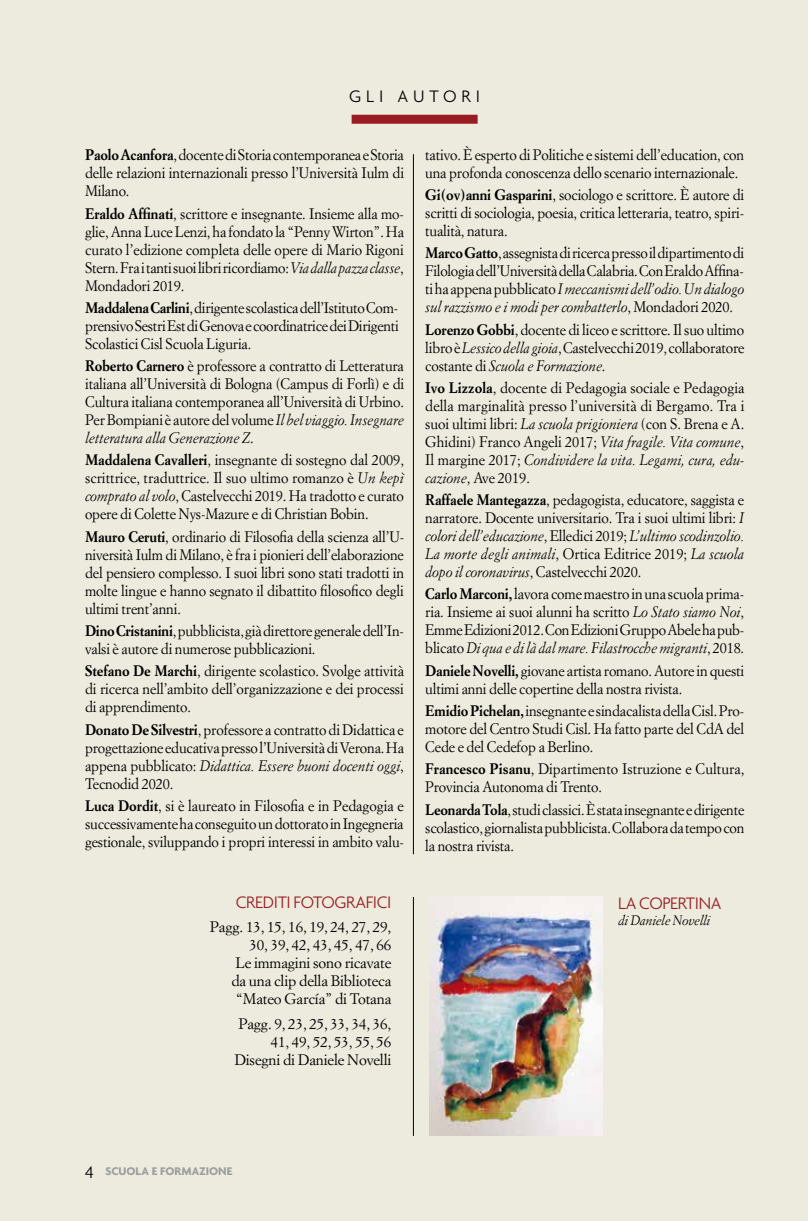
<style>
.page{position:relative;width:808px;height:1221px;background:#fff}
.page>*{position:absolute;margin:0;border:0;box-sizing:border-box;transform-origin:0 0}
.t1{font:300 18px "Agenda";letter-spacing:-.02em;color:#981c21}
.t2{font:300 18px "Agenda";letter-spacing:.27em;color:#000}
.t3{font:15px/18px "Simoncini Garamond";letter-spacing:-.01em;color:#000;text-align:justify;scale:.95 1}
.t4{font:15px/18px "Simoncini Garamond";letter-spacing:-.01em;color:#000;text-align:right}
.t5{font:italic 13.5px "Simoncini Garamond";letter-spacing:-.02em;color:#000}
.t6{font:700 12px "Agenda";color:#9c9e9f}
.s1{font-weight:700}
.s2{font-style:italic}
.s3{font-weight:300;font-size:18px;color:#000}
</style>
<div class="page">
<div style="left:0;top:0;width:808px;height:1220px;background:#edebdd"></div>
<div style="left:352px;top:115px;width:126px;height:9px;background:#981c21"></div>
<hr style="left:413px;top:154px;width:1px;height:700px;background:#000">
<hr style="left:413px;top:896px;width:1px;height:239px;background:#000">
<img style="left:430px;top:896px;width:173px;height:239px">
<p class="t2" style="left:349px;top:86px;width:132px">GLI AUTORI</p>
<p class="t3" style="left:85px;top:146px;width:337px"><span class="s1">Paolo Acanfora</span>, docente di Storia contemporanea e Storia delle relazioni internazionali presso l’Università Iulm di Milano.</p>
<p class="t3" style="left:85px;top:204px;width:337px"><span class="s1">Eraldo Affinati</span>, scrittore e insegnante. Insieme alla mo&shy;glie, Anna Luce Lenzi, ha fondato la “Penny Wirton”. Ha curato l’edizione completa delle opere di Mario Rigoni Stern. Fra i tanti suoi libri ricordiamo: <span class="s2">Via dalla pazza classe</span>, Mondadori 2019.</p>
<p class="t3" style="left:85px;top:298px;width:332px"><span class="s1">Maddalena Carlini</span>, dirigente scolastica dell’Istituto Com&shy;prensivo Sestri Est di Genova e coordinatrice dei Dirigenti Scolastici Cisl Scuola Liguria.</p>
<p class="t3" style="left:85px;top:356px;width:337px"><span class="s1">Roberto Carnero</span> è professore a contratto di Letteratura italiana all’Università di Bologna (Campus di Forlì) e di Cultura italiana contemporanea all’Università di Urbino.<br>Per Bompiani è autore del volume <span class="s2">Il bel viaggio. Insegnare letteratura alla Generazione Z</span>.</p>
<p class="t3" style="left:85px;top:451px;width:337px"><span class="s1">Maddalena Cavalleri</span>, insegnante di sostegno dal 2009, scrittrice, traduttrice. Il suo ultimo romanzo è <span class="s2">Un kepì comprato al volo</span>, Castelvecchi 2019. Ha tradotto e curato opere di Colette Nys-Mazure e di Christian Bobin.</p>
<p class="t3" style="left:85px;top:527px;width:338px"><span class="s1">Mauro Ceruti</span>, ordinario di Filosofia della scienza all’U&shy;niversità Iulm di Milano, è fra i pionieri dell’elaborazione del pensiero complesso. I suoi libri sono stati tradotti in molte lingue e hanno segnato il dibattito filosofico degli ultimi trent’anni.</p>
<p class="t3" style="left:85px;top:621px;width:337px"><span class="s1">Dino Cristanini</span>,pubblicista, già direttore generale dell’In&shy;valsi è autore di numerose pubblicazioni.</p>
<p class="t3" style="left:85px;top:661px;width:337px"><span class="s1">Stefano De Marchi</span>, dirigente scolastico. Svolge attività di ricerca nell’ambito dell’organizzazione e dei processi di apprendimento.</p>
<p class="t3" style="left:85px;top:720px;width:337px"><span class="s1">Donato De Silvestri</span>, professore a contratto di Didattica e progettazione educativa presso l’Università di Verona. Ha appena pubblicato: <span class="s2">Didattica. Essere buoni docenti oggi</span>, Tecnodid 2020.</p>
<p class="t3" style="left:85px;top:796px;width:337px"><span class="s1">Luca Dordit</span>, si è laureato in Filosofia e in Pedagogia e successivamente ha conseguito un dottorato in Ingegneria gestionale, sviluppando i propri interessi in ambito valu-</p>
<p class="t1" style="left:236px;top:891px;width:157px">CREDITI FOTOGRAFICI</p>
<p class="t4" style="left:210px;top:917px;width:183px">Pagg. 13, 15, 16, 19, 24, 27, 29,<br>30, 39, 42, 43, 45, 47, 66<br>Le immagini sono ricavate<br>da una clip della Biblioteca “Mateo García” di Totana</p>
<p class="t4" style="left:234px;top:1014px;width:159px">Pagg. 9, 23, 25, 33, 34, 36,<br>41, 49, 52, 53, 55, 56<br>Disegni di Daniele Novelli</p>
<p class="t3" style="left:425px;top:145px;width:337px">tativo. È esperto di Politiche e sistemi dell’education, con una profonda conoscenza dello scenario internazionale.</p>
<p class="t3" style="left:425px;top:185px;width:337px"><span class="s1">Gi(ov)anni Gasparini</span>, sociologo e scrittore. È autore di scritti di sociologia, poesia, critica letteraria, teatro, spiri&shy;tualità, natura.</p>
<p class="t3" style="left:425px;top:244px;width:337px"><span class="s1">Marco Gatto</span>, assegnista di ricerca presso il dipartimento di Filologia dell’Università della Calabria. Con Eraldo Affina&shy;ti ha appena pubblicato <span class="s2">I meccanismi dell’odio. Un dialogo sul razzismo e i modi per combatterlo</span>, Mondadori 2020.</p>
<p class="t3" style="left:425px;top:320px;width:338px"><span class="s1">Lorenzo Gobbi</span>, docente di liceo e scrittore. Il suo ultimo libro è <span class="s2">Lessico della gioia</span>, Castelvecchi 2019, collaboratore costante di <span class="s2">Scuola e Formazione</span>.</p>
<p class="t3" style="left:425px;top:378px;width:337px"><span class="s1">Ivo Lizzola</span>, docente di Pedagogia sociale e Pedagogia della marginalità presso l’università di Bergamo. Tra i suoi ultimi libri: <span class="s2">La scuola prigioniera</span> (con S. Brena e A.<br>Ghidini) Franco Angeli 2017; <span class="s2">Vita fragile. Vita comune</span>, Il margine 2017; <span class="s2">Condividere la vita. Legami, cura, edu&shy;cazione</span>, Ave 2019.</p>
<p class="t3" style="left:425px;top:490px;width:337px"><span class="s1">Raffaele Mantegazza</span>, pedagogista, educatore, saggista e narratore. Docente universitario. Tra i suoi ultimi libri: <span class="s2">I colori dell’educazione</span>, Elledici 2019; <span class="s2">L’ultimo scodinzolio.<br>La morte degli animali</span>, Ortica Editrice 2019; <span class="s2">La scuola dopo il coronavirus</span>, Castelvecchi 2020.</p>
<p class="t3" style="left:425px;top:585px;width:337px"><span class="s1">Carlo Marconi,</span> lavora come maestro in una scuola prima&shy;ria. Insieme ai suoi alunni ha scritto <span class="s2">Lo Stato siamo Noi</span>, Emme Edizioni 2012. Con Edizioni Gruppo Abele ha pub&shy;blicato <span class="s2">Di qua e di là dal mare. Filastrocche migranti</span>, 2018.</p>
<p class="t3" style="left:425px;top:661px;width:337px"><span class="s1">Daniele Novelli,</span> giovane artista romano. Autore in questi ultimi anni delle copertine della nostra rivista.</p>
<p class="t3" style="left:425px;top:701px;width:337px"><span class="s1">Emidio Pichelan,</span> insegnante e sindacalista della Cisl. Pro&shy;motore del Centro Studi Cisl. Ha fatto parte del CdA del Cede e del Cedefop a Berlino.</p>
<p class="t3" style="left:425px;top:759px;width:337px"><span class="s1">Francesco Pisanu</span>, Dipartimento Istruzione e Cultura,<br>Provincia Autonoma di Trento.</p>
<p class="t3" style="left:425px;top:799px;width:337px"><span class="s1">Leonarda Tola</span>, studi classici. È stata insegnante e dirigente scolastico, giornalista pubblicista. Collabora da tempo con la nostra rivista.</p>
<p class="t1" style="left:618px;top:892px;width:105px">LA COPERTINA</p>
<p class="t5" style="left:618px;top:912px;width:94px">di Daniele Novelli</p>
<p class="t6" style="left:85px;top:1163px;width:149px"><span class="s3">4</span> SCUOLA E FORMAZIONE</p>
</div>
